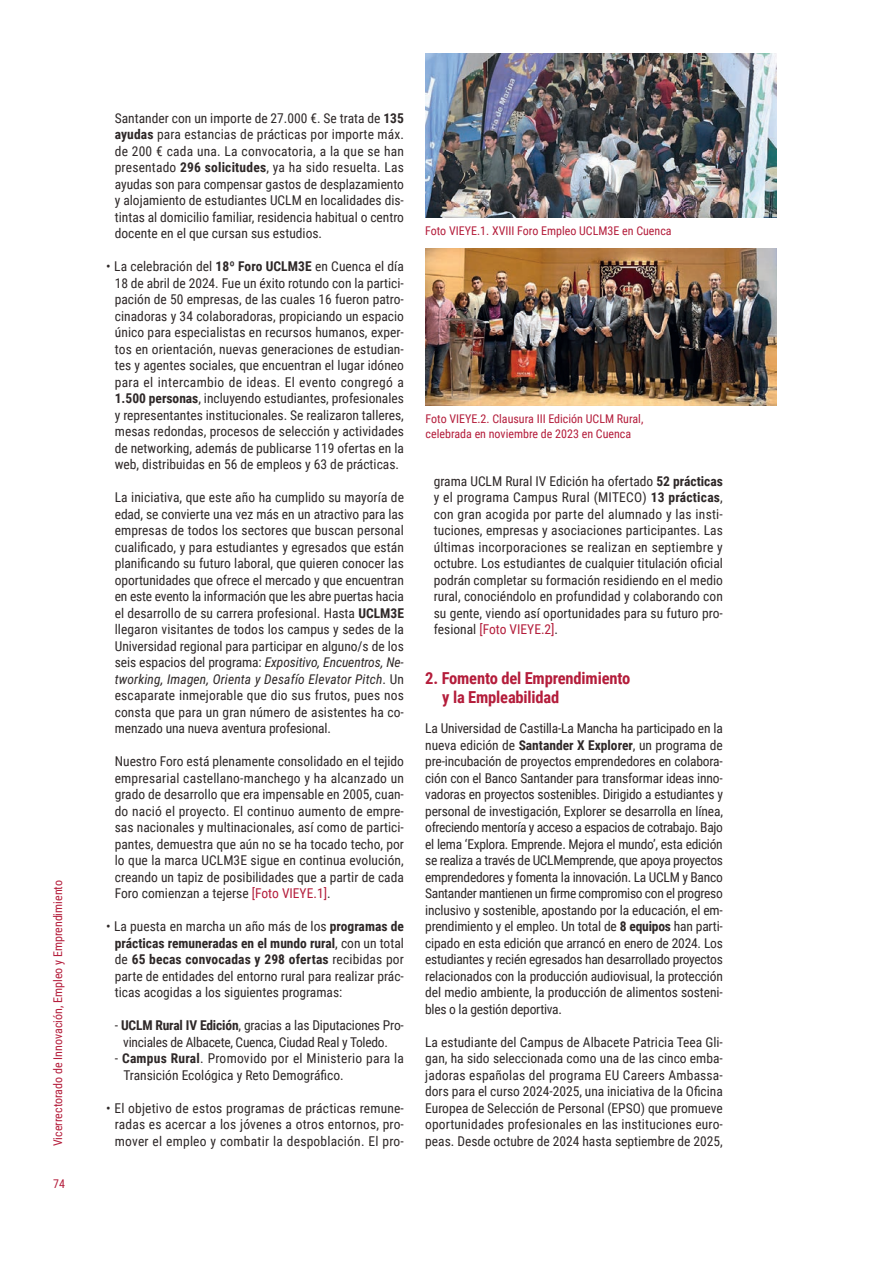
<style>
.page{position:relative;width:893px;height:1263px;background:#fff}
.page>*{position:absolute;margin:0;border:0;box-sizing:border-box;transform-origin:0 0}
.txt_corrido{font:700 16.5px "Roboto Condensed";letter-spacing:-.01em;color:#b41d3b}
.txt_corrido-2{font:13.5px/16.5px "Roboto Condensed";color:#2e2828;text-align:justify}
.txt_corrido-3{font:13.5px/16.5px "Roboto Condensed";letter-spacing:-.02em;color:#2e2828;text-align:center}
.txt_corrido-4{font:12px "Roboto Condensed";color:#b41d3b}
.s1{font-weight:700}
.s2{font-style:italic}
.s3{color:#b41d3b}
</style>
<div class="page">
<img style="left:425px;top:53px;width:351px;height:165px">
<img style="left:426px;top:249px;width:350px;height:156px">
<p class="txt_corrido-4" style="left:49px;top:1146px;width:268px;rotate:-90deg">Vicerrectorado de Innovación, Empleo y Emprendimiento</p>
<p class="txt_corrido-4" style="left:53px;top:1175px;width:13px">74</p>
<p class="txt_corrido-2" style="left:115px;top:109px;width:291px">Santander con un importe de 27.000 €. Se trata de <span class="s1">135 ayudas</span> para estancias de prácticas por importe máx. de 200 € cada una. La convocatoria, a la que se han presentado <span class="s1">296 solicitudes</span>, ya ha sido resuelta. Las ayudas son para compensar gastos de desplazamiento y alojamiento de estudiantes UCLM en localidades dis&shy;tintas al domicilio familiar, residencia habitual o centro docente en el que cursan sus estudios.</p>
<p class="txt_corrido-2" style="left:115px;top:258px;width:291px;text-indent:-9px">• La celebración del <span class="s1">18º Foro UCLM3E</span> en Cuenca el día 18 de abril de 2024. Fue un éxito rotundo con la partici&shy;pación de 50 empresas, de las cuales 16 fueron patro&shy;cinadoras y 34 colaboradoras, propiciando un espacio único para especialistas en recursos humanos, exper&shy;tos en orientación, nuevas generaciones de estudian&shy;tes y agentes sociales, que encuentran el lugar idóneo para el intercambio de ideas. El evento congregó a <span class="s1">1.500 personas</span>, incluyendo estudiantes, profesionales y representantes institucionales. Se realizaron talleres, mesas redondas, procesos de selección y actividades de networking, además de publicarse 119 ofertas en la web, distribuidas en 56 de empleos y 63 de prácticas.</p>
<p class="txt_corrido-2" style="left:115px;top:489px;width:291px">La iniciativa, que este año ha cumplido su mayoría de edad, se convierte una vez más en un atractivo para las empresas de todos los sectores que buscan personal cualificado, y para estudiantes y egresados que están planificando su futuro laboral, que quieren conocer las oportunidades que ofrece el mercado y que encuentran en este evento la información que les abre puertas hacia el desarrollo de su carrera profesional. Hasta <span class="s1">UCLM3E </span>llegaron visitantes de todos los campus y sedes de la Universidad regional para participar en alguno/s de los seis espacios del programa: <span class="s2">Expositivo, Encuentros, Ne&shy;tworking, Imagen, Orienta y Desafío Elevator Pitch</span>. Un escaparate inmejorable que dio sus frutos, pues nos consta que para un gran número de asistentes ha co&shy;menzado una nueva aventura profesional.</p>
<p class="txt_corrido-2" style="left:115px;top:753px;width:291px">Nuestro Foro está plenamente consolidado en el tejido empresarial castellano-manchego y ha alcanzado un grado de desarrollo que era impensable en 2005, cuan&shy;do nació el proyecto. El continuo aumento de empre&shy;sas nacionales y multinacionales, así como de partici&shy;pantes, demuestra que aún no se ha tocado techo, por lo que la marca UCLM3E sigue en continua evolución, creando un tapiz de posibilidades que a partir de cada Foro comienzan a tejerse <span class="s3">[Foto VIEYE.1]</span>.</p>
<p class="txt_corrido-2" style="left:115px;top:918px;width:291px;text-indent:-9px">• La puesta en marcha un año más de los <span class="s1">programas de prácticas remuneradas en el mundo rural</span>, con un total de <span class="s1">65 becas convocadas y 298 ofertas</span> recibidas por parte de entidades del entorno rural para realizar prác&shy;ticas acogidas a los siguientes programas:</p>
<p class="txt_corrido-3" style="left:115px;top:1017px;width:291px">- <span class="s1">UCLM Rural IV Edición</span>, gracias a las Diputaciones Pro&shy;vinciales de Albacete, Cuenca, Ciudad Real y Toledo.</p>
<p class="txt_corrido-2" style="left:123px;top:1050px;width:282px;text-indent:-9px">- <span class="s1">Campus Rural</span>. Promovido por el Ministerio para la<br>Transición Ecológica y Reto Demográfico.</p>
<p class="txt_corrido-2" style="left:115px;top:1099px;width:291px;text-indent:-9px">• El objetivo de estos programas de prácticas remune&shy;radas es acercar a los jóvenes a otros entornos, pro&shy;mover el empleo y combatir la despoblación. El pro-</p>
<p class="txt_corrido-4" style="left:425px;top:222px;width:248px">Foto VIEYE.1. XVIII Foro Empleo UCLM3E en Cuenca</p>
<p class="txt_corrido-4" style="left:426px;top:410px;width:219px">Foto VIEYE.2. Clausura III Edición UCLM Rural,</p>
<p class="txt_corrido-4" style="left:426px;top:425px;width:207px">celebrada en noviembre de 2023 en Cuenca</p>
<p class="txt_corrido-2" style="left:434px;top:472px;width:291px">grama UCLM Rural IV Edición ha ofertado <span class="s1">52 prácticas </span>y el programa Campus Rural (MITECO) <span class="s1">13 prácticas</span>, con gran acogida por parte del alumnado y las insti&shy;tuciones, empresas y asociaciones participantes. Las últimas incorporaciones se realizan en septiembre y octubre. Los estudiantes de cualquier titulación oficial podrán completar su formación residiendo en el medio rural, conociéndolo en profundidad y colaborando con su gente, viendo así oportunidades para su futuro pro&shy;fesional <span class="s3">[Foto VIEYE.2]</span>.</p>
<p class="txt_corrido" style="left:425px;top:666px;width:206px">2. Fomento del Emprendimiento</p>
<p class="txt_corrido" style="left:442px;top:686px;width:119px">y la Empleabilidad</p>
<p class="txt_corrido-2" style="left:425px;top:720px;width:299px">La Universidad de Castilla-La Mancha ha participado en la nueva edición de <span class="s1">Santander X Explorer</span>, un programa de pre-incubación de proyectos emprendedores en colabora&shy;ción con el Banco Santander para transformar ideas inno&shy;vadoras en proyectos sostenibles. Dirigido a estudiantes y personal de investigación, Explorer se desarrolla en línea, ofreciendo mentoría y acceso a espacios de cotrabajo. Bajo el lema ‘Explora. Emprende. Mejora el mundo’, esta edición se realiza a través de UCLMemprende, que apoya proyectos emprendedores y fomenta la innovación. La UCLM y Banco Santander mantienen un firme compromiso con el progreso inclusivo y sostenible, apostando por la educación, el em&shy;prendimiento y el empleo. Un total de <span class="s1">8 equipos</span> han parti&shy;cipado en esta edición que arrancó en enero de 2024. Los estudiantes y recién egresados han desarrollado proyectos relacionados con la producción audiovisual, la protección del medio ambiente, la producción de alimentos sosteni&shy;bles o la gestión deportiva.</p>
<p class="txt_corrido-2" style="left:425px;top:1033px;width:299px">La estudiante del Campus de Albacete Patricia Teea Gli&shy;gan, ha sido seleccionada como una de las cinco emba&shy;jadoras españolas del programa EU Careers Ambassa&shy;dors para el curso 2024-2025, una iniciativa de la Oficina Europea de Selección de Personal (EPSO) que promueve oportunidades profesionales en las instituciones euro&shy;peas. Desde octubre de 2024 hasta septiembre de 2025,</p>
</div>
